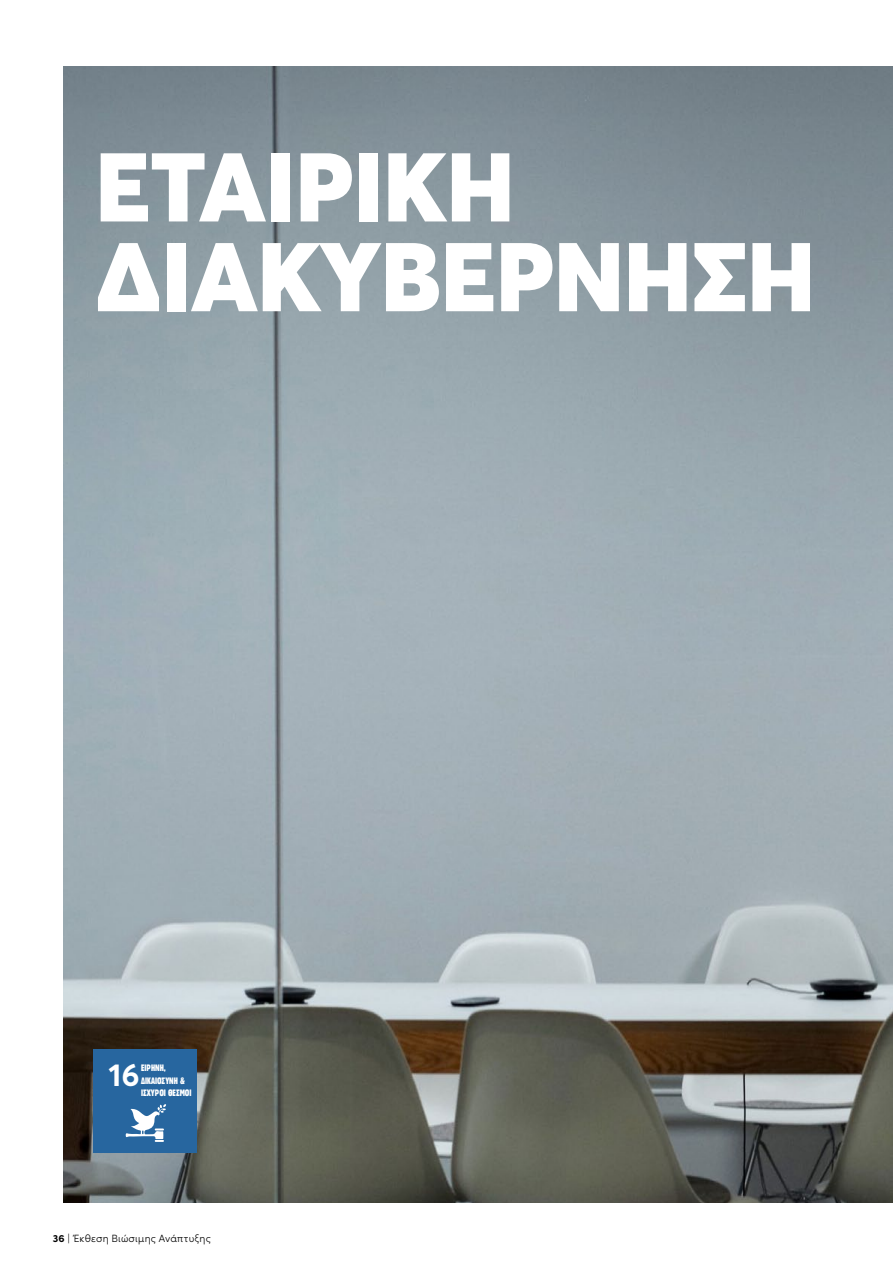
<style>
.page{position:relative;width:893px;height:1263px;background:#fff}
.page>*{position:absolute;margin:0;border:0;box-sizing:border-box;transform-origin:0 0}
.t1{font:900 96px/89.7px "Averta Std";color:#fff}
.t2{font:700 31.2px "Averta";color:#fff}
.t3{font:300 10.5px "Sofia Pro";letter-spacing:.02em;color:#000}
.t4{font:condensed 9.15px/12.5px "CF Block";color:#fff}
.s1{font-weight:700}
</style>
<div class="page">
<img style="left:64px;top:67px;width:829px;height:1135px">
<div style="left:94px;top:1049px;width:103px;height:103px;background:#27669f"></div>
<svg style="left:126px;top:1104px;width:40px;height:38px"></svg>
<h1 class="t1" style="left:96px;top:138px;width:721px">ΕΤΑΙΡΙΚΗ<br>ΔΙΑΚΥΒΕΡΝΗΣΗ</h1>
<h2 class="t2" style="left:109px;top:1055px;width:33px">16</h2>
<p class="t4" style="left:141px;top:1062px;width:52px">ΕΙΡΗΝΗ,<br>ΔΙΚΑΙΟΣΥΝΗ &amp;<br>ΙΣΧΥΡΟΙ ΘΕΣΜΟΙ</p>
<p class="t3" style="left:53px;top:1231px;width:160px"><span class="s1">36</span> | Έκθεση Βιώσιμης Ανάπτυξης</p>
</div>
